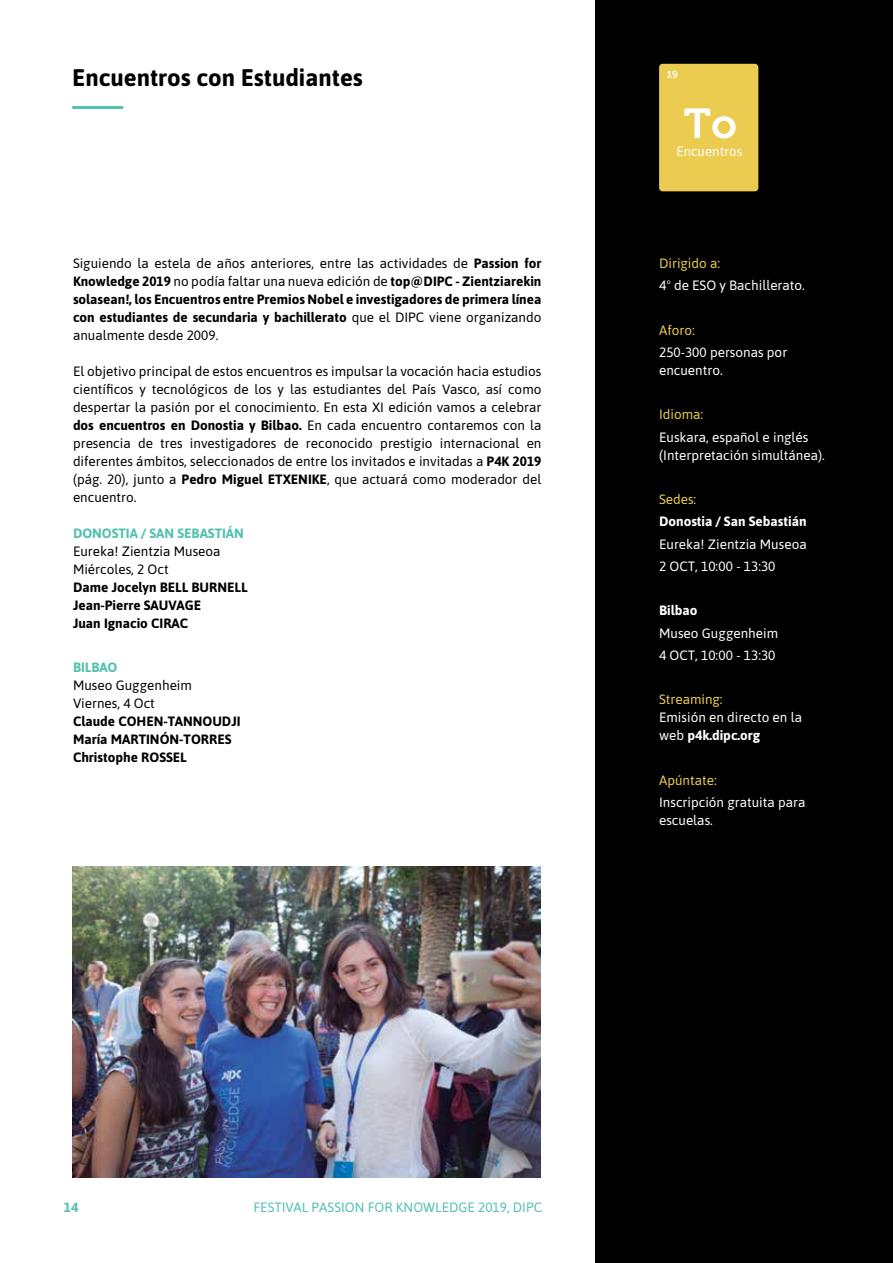
<style>
.page{position:relative;width:893px;height:1263px;background:#fff}
.page>*{position:absolute;margin:0;border:0;box-sizing:border-box;transform-origin:0 0}
.t1{font:41.7px "Museo 700";color:#fff}
.t2{font:700 24px "Asap";color:#000}
.t3{font:13.5px/18px "Asap";color:#000}
.t4{font:700 13.5px/18px "Asap";color:#000}
.t5{font:13.5px/18px "Asap";color:#fff}
.t6{font:13.5px "Asap";color:#ebcc50}
.t7{font:13.5px "Asap";color:#54c1af}
.t8{font:700 13.5px "Asap";color:#54c1af}
.t9{font:700 13.5px "Asap";color:#fff}
.t10{font:13.35px "Asap";color:#fff}
.t11{font:10.05px "Museo 700";color:#fff}
.s1{font-weight:400}
.s2{font-weight:700}
</style>
<div class="page">
<div style="left:595px;top:0;width:297px;height:1263px;background:#000"></div>
<hr style="left:72px;top:106px;width:51px;height:3px;background:#54c1af">
<div style="left:659px;top:64px;width:99px;height:127px;background:#ebcc50;border-radius:4px"></div>
<img style="left:73px;top:866px;width:468px;height:312px">
<h2 class="t2" style="left:72px;top:61px;width:292px">Encuentros con Estudiantes</h2>
<p class="t4" style="left:73px;top:253px;width:470px;text-align:justify"><span class="s1">Siguiendo la estela de años anteriores, entre las actividades de</span> Passion for Knowledge 2019 <span class="s1">no podía faltar una nueva edición de</span> top@DIPC - Zientziarekin solasean!, los Encuentros entre Premios Nobel e investigadores de primera línea con estudiantes de secundaria y bachillerato <span class="s1">que el DIPC viene organizando anualmente desde 2009.</span></p>
<p class="t3" style="left:73px;top:361px;width:470px;text-align:justify">El objetivo principal de estos encuentros es impulsar la vocación hacia estudios científicos y tecnológicos de los y las estudiantes del País Vasco, así como despertar la pasión por el conocimiento. En esta XI edición vamos a celebrar <span class="s2">dos encuentros en Donostia y Bilbao.</span> En cada encuentro contaremos con la presencia de tres investigadores de reconocido prestigio internacional en diferentes ámbitos, seleccionados de entre los invitados e invitadas a <span class="s2">P4K 2019 </span>(pág. 20), junto a <span class="s2">Pedro Miguel ETXENIKE</span>, que actuará como moderador del encuentro.</p>
<p class="t8" style="left:73px;top:523px;width:172px">DONOSTIA / SAN SEBASTIÁN</p>
<p class="t3" style="left:73px;top:541px;width:149px">Eureka! Zientzia Museoa<br>Miércoles, 2 Oct</p>
<p class="t4" style="left:73px;top:577px;width:176px">Dame Jocelyn BELL BURNELL<br>Jean-Pierre SAUVAGE<br>Juan Ignacio CIRAC</p>
<p class="t8" style="left:73px;top:658px;width:46px">BILBAO</p>
<p class="t3" style="left:73px;top:676px;width:121px">Museo Guggenheim<br>Viernes, 4 Oct</p>
<p class="t4" style="left:73px;top:712px;width:169px">Claude COHEN-TANNOUDJI<br>María MARTINÓN-TORRES<br>Christophe ROSSEL</p>
<p class="t11" style="left:667px;top:69px;width:13px">19</p>
<h1 class="t1" style="left:684px;top:100px;width:55px">To</h1>
<p class="t10" style="left:676px;top:142px;width:67px">Encuentros</p>
<p class="t6" style="left:659px;top:254px;width:63px">Dirigido a:</p>
<p class="t5" style="left:659px;top:276px;width:147px">4º de ESO y Bachillerato.</p>
<p class="t6" style="left:659px;top:320px;width:37px">Aforo:</p>
<p class="t5" style="left:659px;top:342px;width:130px">250-300 personas por encuentro.</p>
<p class="t6" style="left:659px;top:405px;width:46px">Idioma:</p>
<p class="t5" style="left:659px;top:427px;width:167px">Euskara, español e inglés (Interpretación simultánea).</p>
<p class="t6" style="left:659px;top:490px;width:39px">Sedes:</p>
<p class="t9" style="left:659px;top:512px;width:149px">Donostia / San Sebastián</p>
<p class="t5" style="left:659px;top:532px;width:149px;line-height:22.2px">Eureka! Zientzia Museoa<br>2 OCT, 10:00 - 13:30</p>
<p class="t9" style="left:659px;top:601px;width:40px">Bilbao</p>
<p class="t5" style="left:659px;top:621px;width:121px;line-height:22.2px">Museo Guggenheim<br>4 OCT, 10:00 - 13:30</p>
<p class="t6" style="left:659px;top:690px;width:65px">Streaming:</p>
<p class="t5" style="left:659px;top:708px;width:144px">Emisión en directo en la web <span class="s2">p4k.dipc.org</span></p>
<p class="t6" style="left:659px;top:771px;width:59px">Apúntate:</p>
<p class="t5" style="left:659px;top:793px;width:148px">Inscripción gratuita para escuelas.</p>
<p class="t8" style="left:64px;top:1197px;width:16px">14</p>
<p class="t7" style="left:253px;top:1198px;width:290px">FESTIVAL PASSION FOR KNOWLEDGE 2019, DIPC</p>
</div>
